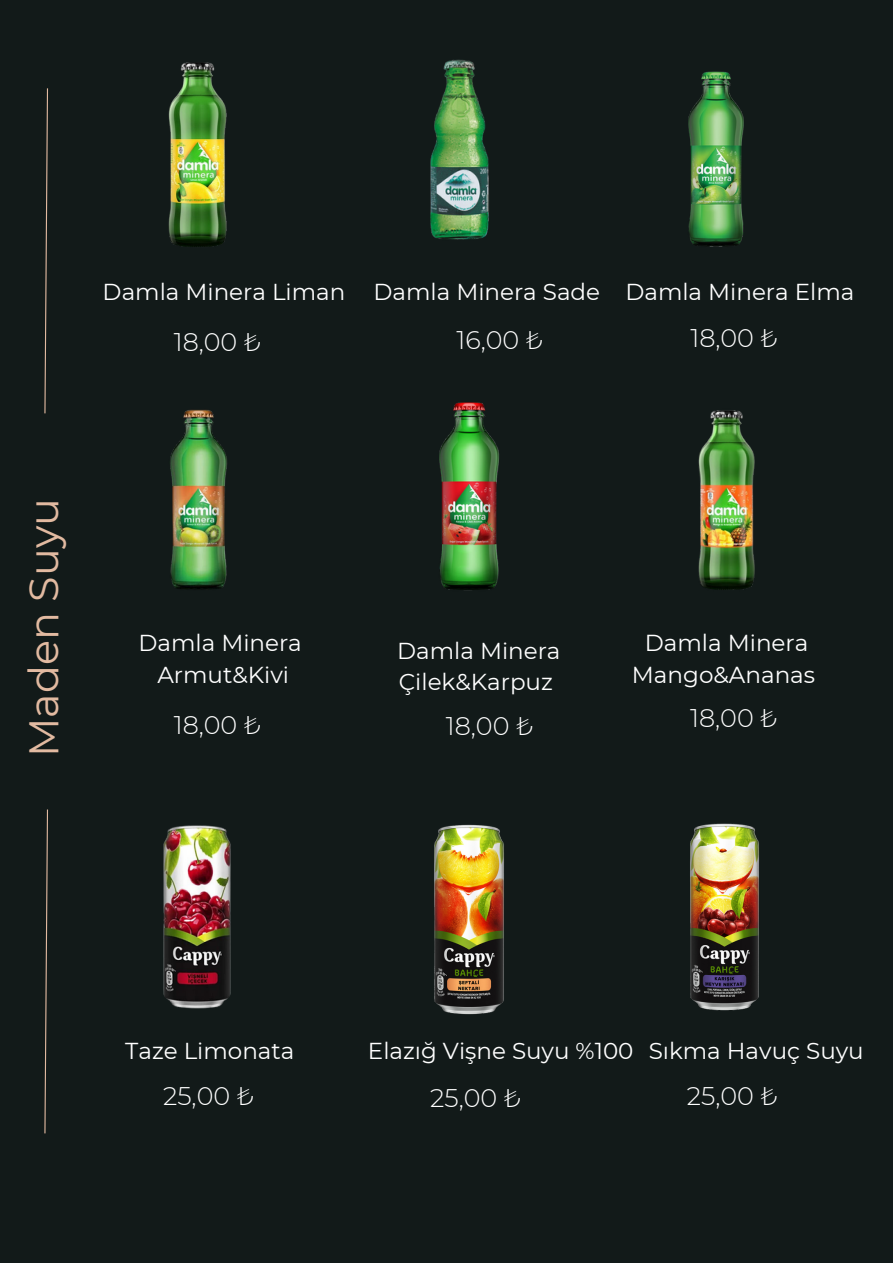
<style>
.page{position:relative;width:893px;height:1264px;background:#fff}
.page>*{position:absolute;margin:0;border:0;box-sizing:border-box;transform-origin:0 0}
.t1{font:41.25px "Montserrat";color:#e2baa1}
.t2{font:300 25.5px "Montserrat";color:#fff}
.t3{font:23.1px/31.5px "Montserrat";color:#fff;text-align:center}
.t4{font:22.95px/31.5px "Montserrat";color:#fff;text-align:center}
</style>
<div class="page">
<div style="left:0;top:0;width:892px;height:1262px;background:#121a19"></div>
<img style="left:170px;top:409px;width:57px;height:180px">
<img style="left:439px;top:402px;width:60px;height:189px">
<img style="left:698px;top:410px;width:57px;height:180px">
<img style="left:434px;top:824px;width:70px;height:191px">
<img style="left:690px;top:823px;width:69px;height:188px">
<img style="left:163px;top:825px;width:68px;height:184px">
<img style="left:688px;top:71px;width:56px;height:176px">
<img style="left:168px;top:62px;width:59px;height:185px">
<img style="left:430px;top:59px;width:59px;height:181px">
<svg style="left:44px;top:88px;width:4px;height:326px"></svg>
<svg style="left:44px;top:809px;width:4px;height:325px"></svg>
<p class="t4" style="left:373px;top:276px;width:482px">Damla Minera Sade Damla Minera Elma</p>
<p class="t4" style="left:103px;top:276px;width:244px">Damla Minera Liman</p>
<p class="t2" style="left:174px;top:327px;width:89px">18,00 ₺</p>
<p class="t2" style="left:456px;top:324px;width:88px">16,00 ₺</p>
<p class="t2" style="left:690px;top:322px;width:89px">18,00 ₺</p>
<h1 class="t1" style="left:18px;top:757px;width:260px;rotate:-90deg">Maden Suyu</h1>
<p class="t3" style="left:632px;top:627px;width:185px">Damla Minera<br>Mango&amp;Ananas</p>
<p class="t4" style="left:139px;top:627px;width:165px">Damla Minera<br>Armut&amp;Kivi</p>
<p class="t2" style="left:174px;top:709px;width:89px">18,00 ₺</p>
<p class="t2" style="left:446px;top:710px;width:89px">18,00 ₺</p>
<p class="t2" style="left:690px;top:702px;width:89px">18,00 ₺</p>
<p class="t4" style="left:397px;top:635px;width:165px;text-align:left">Damla Minera<br>Çi lek&amp;Karpuz</p>
<p class="t4" style="left:125px;top:1034px;width:171px">Taze Li monata</p>
<p class="t4" style="left:368px;top:1034px;width:267px">Elazığ Vişne Suyu %100</p>
<p class="t2" style="left:163px;top:1079px;width:92px">25,00 ₺</p>
<p class="t2" style="left:430px;top:1082px;width:92px">25,00 ₺</p>
<p class="t2" style="left:686px;top:1079px;width:92px">25,00 ₺</p>
<p class="t4" style="left:648px;top:1034px;width:216px">Sıkma Havuç Suyu</p>
</div>
